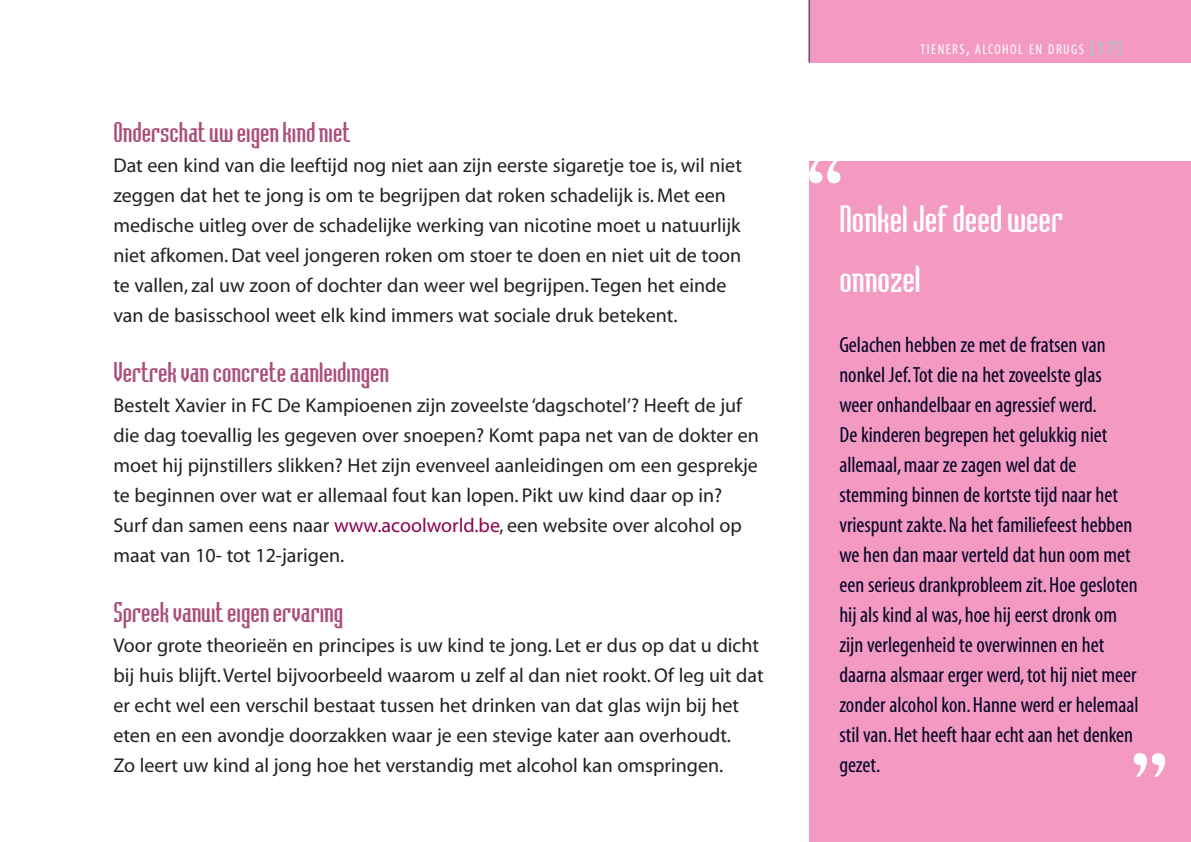
<style>
.page{position:relative;width:1191px;height:842px;background:#fff}
.page>*{position:absolute;margin:0;border:0;box-sizing:border-box;transform-origin:0 0}
.Normaal{font:109.4px "Rotis Serif";color:#fff}
.testimonial_titel_ci{font:40px/60px "Badloc ICG";color:#fff}
.titel2{font:30px "Badloc ICG";color:#aa4d7b}
.testimonial_brood{font:condensed 22px/30px "Myriad";color:#000424}
.body{font:20px/30px "Myriad";color:#231f20}
.Normaal-2{font:condensed 14.2px "Myriad";letter-spacing:.1em;color:#fff}
.s1{color:#8d0052}
.s2{font-size:19px}
.s3{font-weight:700;font-stretch:normal;font-size:19px;color:#bcbdc0}
</style>
<div class="page">
<div style="left:809px;top:0;width:382px;height:62px;background:#f499c2"></div>
<hr style="left:808px;top:0;width:1px;height:62px;background:#231f20">
<div style="left:809px;top:162px;width:382px;height:680px;background:#f499c2"></div>
<p class="titel2" style="left:113px;top:116px;width:238px">Onderschat uw eigen kind niet</p>
<p class="body" style="left:113px;top:151px;width:630px">Dat een kind van die leeftijd nog niet aan zijn eerste sigaretje toe is, wil niet zeggen dat het te jong is om te begrijpen dat roken schadelijk is. Met een medische uitleg over de schadelijke werking van nicotine moet u natuurlijk niet afkomen. Dat veel jongeren roken om stoer te doen en niet uit de toon te vallen, zal uw zoon of dochter dan weer wel begrijpen. Tegen het einde van de basisschool weet elk kind immers wat sociale druk betekent.</p>
<p class="titel2" style="left:113px;top:356px;width:277px">Vertrek van concrete aanleidingen</p>
<p class="body" style="left:113px;top:391px;width:647px">Bestelt Xavier in FC De Kampioenen zijn zoveelste ‘dagschotel’? Heeft de juf die dag toevallig les gegeven over snoepen? Komt papa net van de dokter en moet hij pijnstillers slikken? Het zijn evenveel aanleidingen om een gesprekje te beginnen over wat er allemaal fout kan lopen. Pikt uw kind daar op in?<br>Surf dan samen eens naar <span class="s1">www.acoolworld.be</span>, een website over alcohol op maat van 10- tot 12-jarigen.</p>
<p class="titel2" style="left:113px;top:596px;width:231px">Spreek vanuit eigen ervaring</p>
<p class="body" style="left:113px;top:631px;width:652px">Voor grote theorieën en principes is uw kind te jong. Let er dus op dat u dicht bij huis blijft. Vertel bijvoorbeeld waarom u zelf al dan niet rookt. Of leg uit dat er echt wel een verschil bestaat tussen het drinken van dat glas wijn bij het eten en een avondje doorzakken waar je een stevige kater aan overhoudt.<br>Zo leert uw kind al jong hoe het verstandig met alcohol kan omspringen.</p>
<p class="Normaal" style="left:803px;top:135px;width:46px">“</p>
<p class="Normaal-2" style="left:920px;top:42px;width:204px">TIENERS<span class="s2">,</span> ALCOHOL EN DRUGS <span class="s3">[17]</span></p>
<p class="testimonial_titel_ci" style="left:839px;top:189px;width:225px">Nonkel Jef deed weer onnozel</p>
<p class="testimonial_brood" style="left:839px;top:331px;width:300px">Gelachen hebben ze met de fratsen van nonkel Jef. Tot die na het zoveelste glas weer onhandelbaar en agressief werd.<br>De kinderen begrepen het gelukkig niet allemaal, maar ze zagen wel dat de stemming binnen de kortste tijd naar het vriespunt zakte. Na het familiefeest hebben we hen dan maar verteld dat hun oom met een serieus drankprobleem zit. Hoe gesloten hij als kind al was, hoe hij eerst dronk om zijn verlegenheid te overwinnen en het daarna alsmaar erger werd, tot hij niet meer zonder alcohol kon. Hanne werd er helemaal stil van. Het heeft haar echt aan het denken gezet.</p>
<p class="Normaal" style="left:1126px;top:728px;width:46px">”</p>
</div>
